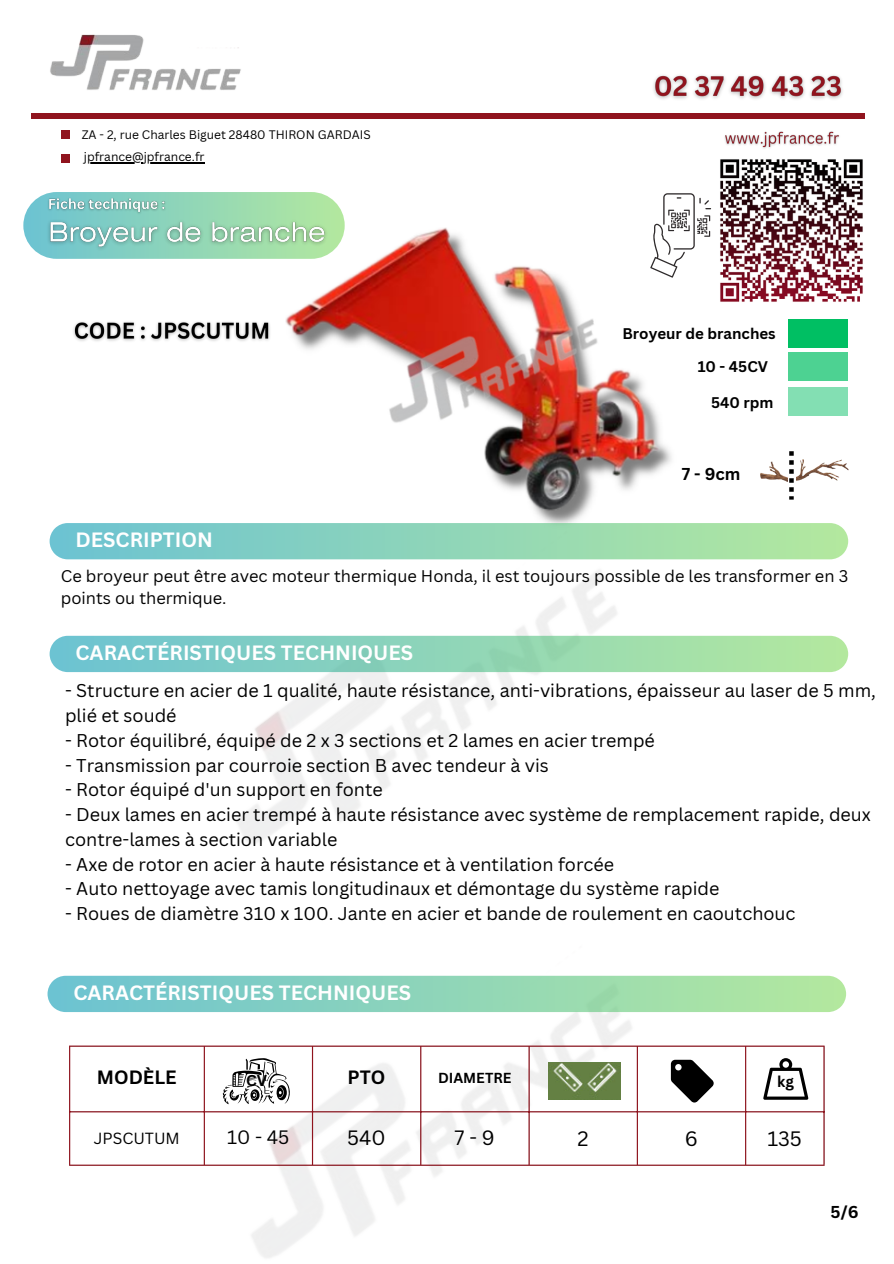
<style>
.page{position:relative;width:894px;height:1264px;background:#fff}
.page>*{position:absolute;margin:0;border:0;box-sizing:border-box;transform-origin:0 0}
.t1{font:20.25px "Canva Sans";color:#000}
.t2{font:700 20.1px "Canva Sans";color:#fff}
.t3{font:20.1px "Canva Sans";color:#000}
.t4{font:18.9px "Canva Sans";color:#000}
.t5{font:700 18.75px "Canva Sans";color:#000}
.t6{font:18px/24.8px "Canva Sans";color:#000}
.t7{font:700 16.8px "Canva Sans";color:#000}
.t8{font:16.5px/22.5px "Canva Sans";color:#000}
.t9{font:15.75px "Canva Sans";color:#000}
.t10{font:700 15.3px "Canva Sans";color:#000}
.t11{font:700 15px "Canva Sans";color:#000}
.t12{font:700 14.1px "Canva Sans";color:#000}
.t13{font:12px "Canva Sans";color:#000}
</style>
<div class="page">
<img style="left:285px;top:203px;width:387px;height:292px">
<img style="left:183px;top:495px;width:472px;height:348px">
<svg style="left:50px;top:523px;width:797px;height:36px;background:#90d5b8"></svg>
<svg style="left:50px;top:635px;width:797px;height:37px;background:#92d6b9"></svg>
<div style="left:61px;top:154px;width:8px;height:9px;background:#90141e"></div>
<svg style="left:650px;top:193px;width:61px;height:85px"></svg>
<img style="left:50px;top:34px;width:191px;height:56px">
<div style="left:32px;top:113px;width:833px;height:6px;background:#90141e"></div>
<div style="left:61px;top:130px;width:8px;height:9px;background:#90141e"></div>
<img style="left:653px;top:75px;width:190px;height:24px">
<img style="left:724px;top:131px;width:115px;height:18px">
<hr style="left:84px;top:162px;width:121px;height:1px;background:#000">
<div style="left:788px;top:319px;width:59px;height:29px;background:#00bf63"></div>
<div style="left:788px;top:352px;width:59px;height:29px;background:#4dd292"></div>
<div style="left:788px;top:387px;width:59px;height:28px;background:#83dfb3"></div>
<div style="left:23px;top:192px;width:321px;height:67px;background:linear-gradient(to right,#6cc3d3,#b3e89e);border-radius:33px"></div>
<img style="left:45px;top:194px;width:124px;height:21px">
<img style="left:42px;top:215px;width:290px;height:40px">
<img style="left:760px;top:459px;width:88px;height:23px">
<svg style="left:788px;top:451px;width:7px;height:47px"></svg>
<svg style="left:789px;top:451px;width:4px;height:48px"></svg>
<img style="left:198px;top:1012px;width:472px;height:246px">
<hr style="left:69px;top:1046px;width:1px;height:118px;background:#90141e">
<hr style="left:204px;top:1046px;width:1px;height:118px;background:#90141e">
<hr style="left:312px;top:1046px;width:1px;height:118px;background:#90141e">
<hr style="left:420px;top:1046px;width:1px;height:118px;background:#90141e">
<hr style="left:528px;top:1046px;width:1px;height:118px;background:#90141e">
<hr style="left:636px;top:1046px;width:1px;height:118px;background:#90141e">
<hr style="left:744px;top:1046px;width:2px;height:118px;background:#90141e">
<hr style="left:823px;top:1046px;width:1px;height:118px;background:#90141e">
<hr style="left:69px;top:1045px;width:755px;height:1px;background:#90141e">
<hr style="left:69px;top:1111px;width:755px;height:1px;background:#90141e">
<hr style="left:69px;top:1164px;width:755px;height:1px;background:#90141e">
<svg style="left:763px;top:1058px;width:45px;height:41px"></svg>
<svg style="left:222px;top:1058px;width:68px;height:46px"></svg>
<img style="left:548px;top:1062px;width:72px;height:37px">
<svg style="left:670px;top:1059px;width:43px;height:43px"></svg>
<svg style="left:47px;top:975px;width:798px;height:37px;background:#92d6ba"></svg>
<img style="left:720px;top:159px;width:143px;height:143px">
<img style="left:73px;top:321px;width:197px;height:20px">
<p class="t13" style="left:82px;top:126px;width:290px">ZA - 2, rue Charles Biguet 28480 THIRON GARDAIS</p>
<p class="t13" style="left:84px;top:149px;width:122px">jpfrance@jpfrance.fr</p>
<p class="t2" style="left:75px;top:526px;width:139px">DESCRIPTION</p>
<p class="t11" style="left:622px;top:323px;width:155px">Broyeur de branches</p>
<p class="t11" style="left:697px;top:355px;width:72px">10 - 45CV</p>
<p class="t11" style="left:711px;top:392px;width:64px">540 rpm</p>
<p class="t7" style="left:681px;top:462px;width:60px">7 - 9cm</p>
<p class="t8" style="left:61px;top:564px;width:788px">Ce broyeur peut être avec moteur thermique Honda, il est toujours possible de les transformer en 3 points ou thermique.</p>
<p class="t2" style="left:75px;top:638px;width:339px">CARACTÉRISTIQUES TECHNIQUES</p>
<p class="t6" style="left:65px;top:678px;width:812px">- Structure en acier de 1 qualité, haute résistance, anti-vibrations, épaisseur au laser de 5 mm, plié et soudé</p>
<p class="t6" style="left:65px;top:727px;width:591px">- Rotor équilibré, équipé de 2 x 3 sections et 2 lames en acier trempé</p>
<p class="t6" style="left:65px;top:752px;width:485px">- Transmission par courroie section B avec tendeur à vis</p>
<p class="t6" style="left:65px;top:777px;width:319px">- Rotor équipé d'un support en fonte</p>
<p class="t6" style="left:65px;top:801px;width:807px">- Deux lames en acier trempé à haute résistance avec système de remplacement rapide, deux contre-lames à section variable</p>
<p class="t6" style="left:65px;top:851px;width:550px">- Axe de rotor en acier à haute résistance et à ventilation forcée</p>
<p class="t6" style="left:65px;top:876px;width:655px">- Auto nettoyage avec tamis longitudinaux et démontage du système rapide</p>
<p class="t6" style="left:65px;top:900px;width:731px">- Roues de diamètre 310 x 100. Jante en acier et bande de roulement en caoutchouc</p>
<p class="t2" style="left:73px;top:978px;width:339px">CARACTÉRISTIQUES TECHNIQUES</p>
<p class="t5" style="left:97px;top:1064px;width:81px">MODÈLE</p>
<h6 class="t5" style="left:347px;top:1064px;width:39px">PTO</h6>
<p class="t12" style="left:438px;top:1068px;width:75px">DIAMETRE</p>
<p class="t10" style="left:246px;top:1069px;width:23px">CV</p>
<p class="t10" style="left:777px;top:1070px;width:18px">kg</p>
<p class="t9" style="left:94px;top:1127px;width:87px">JPSCUTUM</p>
<h4 class="t4" style="left:227px;top:1123px;width:64px">10 - 45</h4>
<p class="t3" style="left:347px;top:1123px;width:40px">540</p>
<h3 class="t3" style="left:454px;top:1123px;width:42px">7 - 9</h3>
<h5 class="t1" style="left:577px;top:1124px;width:13px">2</h5>
<h3 class="t1" style="left:684px;top:1124px;width:15px">6</h3>
<h5 class="t1" style="left:767px;top:1124px;width:36px">135</h5>
<p class="t7" style="left:830px;top:1199px;width:29px">5/6</p>
</div>
